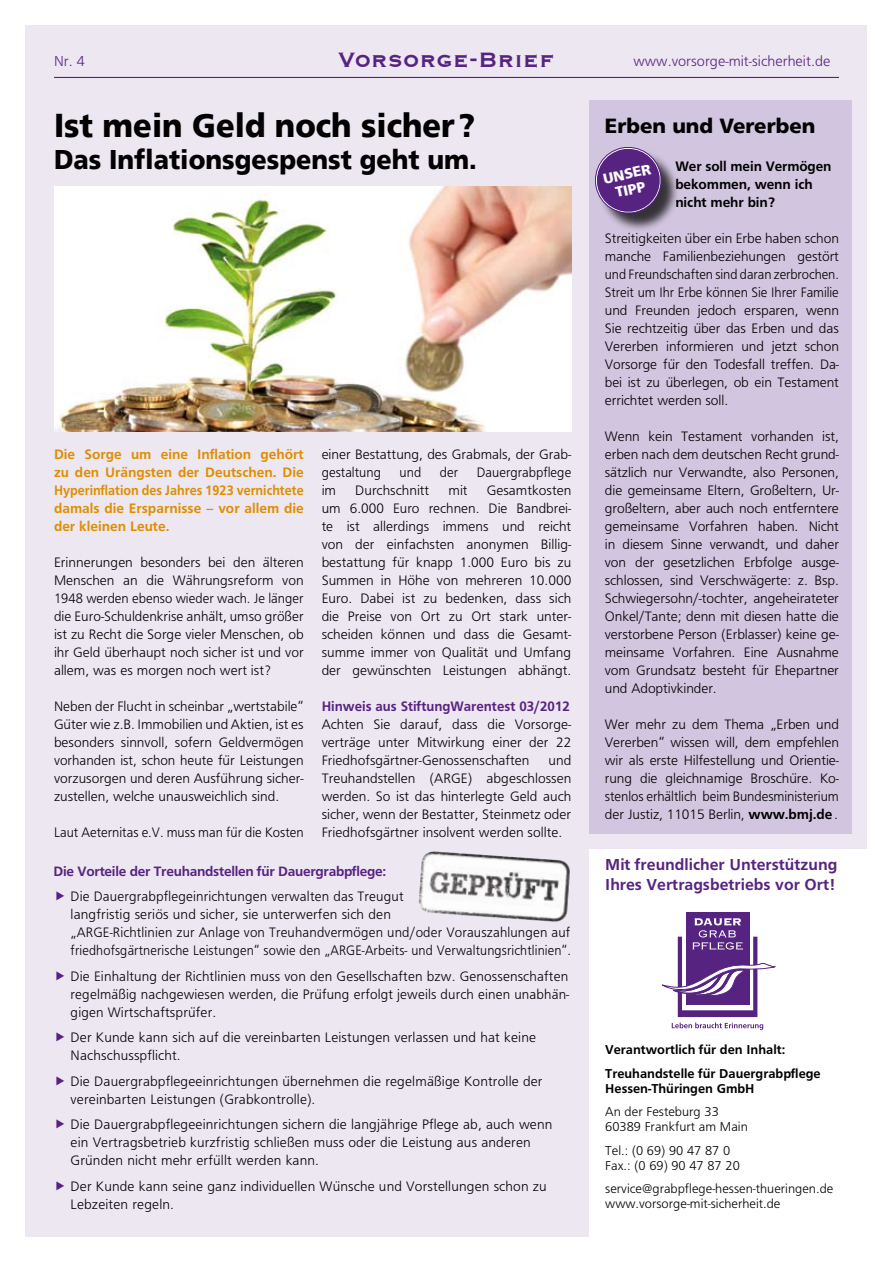
<style>
.page{position:relative;width:893px;height:1263px;background:#fff}
.page>*{position:absolute;margin:0;border:0;box-sizing:border-box;transform-origin:0 0}
.t1{font:900 33px "Frutiger LT";color:#000;scale:.93 1}
.t2{font:900 27px "Frutiger LT";color:#000;scale:.93 1}
.t3{font:700 27px "Copperplate Gothic BT";color:#572381}
.t4{font:900 20.4px "Frutiger LT";color:#000}
.t5{font:700 16.5px/19.8px "Frutiger";color:#572381}
.t6{font:15px "Frutiger";color:#572381}
.t7{font:14.25px/18px "Frutiger";letter-spacing:.01em;color:#000;text-align:justify}
.t8{font:700 14.25px/18px "Frutiger";color:#de8e00;text-align:justify}
.t9{font:14.25px "Frutiger";letter-spacing:.01em;color:#000;scale:.95 1}
.t10{font:700 14.25px/18px "Frutiger";letter-spacing:-.005em;color:#000}
.t11{font:700 14.25px "Frutiger";color:#572381}
.t12{font:900 14.25px/16px "Frutiger LT";color:#fff;text-align:center}
.t13{font:700 14.1px "Frutiger";letter-spacing:-.02em;color:#572381}
.t14{font:13.35px/15px "Frutiger";color:#000}
.t15{font:700 13.35px/23.5px "Frutiger";color:#000}
.s1{font-weight:700}
</style>
<div class="page">
<div style="left:26px;top:26px;width:841px;height:1211px;background:#ede7f2"></div>
<div style="left:589px;top:100px;width:263px;height:733px;background:#d2c5df"></div>
<div style="left:596px;top:148px;width:86px;height:85px;background:#000;opacity:.75"></div>
<svg style="left:595px;top:147px;width:69px;height:70px;background:#6d478c"></svg>
<hr style="left:54px;top:77px;width:785px;height:1px;background:#572381">
<div style="left:589px;top:849px;width:278px;height:395px;background:#fff"></div>
<div style="left:686px;top:912px;width:63px;height:93px;background:#572381"></div>
<svg style="left:662px;top:918px;width:113px;height:112px"></svg>
<img style="left:54px;top:186px;width:517px;height:246px">
<img style="left:419px;top:851px;width:151px;height:71px">
<p class="t6" style="left:54px;top:52px;width:32px">Nr. 4</p>
<h2 class="t3" style="left:338px;top:45px;width:218px">Vorsorge-Brief</h2>
<p class="t6" style="left:634px;top:52px;width:198px">www.vorsorge-mit-sicherheit.de</p>
<h1 class="t1" style="left:54px;top:106px;width:454px">Ist mein Geld noch sicher ?</h1>
<h2 class="t2" style="left:54px;top:144px;width:456px">Das Inflationsgespenst geht um.</h2>
<p class="t8" style="left:54px;top:445px;width:251px">Die Sorge um eine Inflation gehört zu den Urängsten der Deutschen. Die Hyperinflation des Jahres 1923 vernichtete damals die Ersparnisse – vor allem die der kleinen Leute.</p>
<p class="t7" style="left:54px;top:553px;width:251px">Erinnerungen besonders bei den älteren Menschen an die Währungsreform von 1948 werden ebenso wieder wach. Je länger die Euro-Schuldenkrise anhält, umso größer ist zu Recht die Sorge vieler Menschen, ob ihr Geld überhaupt noch sicher ist und vor allem, was es morgen noch wert ist?</p>
<p class="t7" style="left:54px;top:697px;width:251px">Neben der Flucht in scheinbar „wertstabile“ Güter wie z.B. Immobilien und Aktien, ist es besonders sinnvoll, sofern Geldvermögen vorhanden ist, schon heute für Leistungen vorzusorgen und deren Ausführung sicher&shy;zustellen, welche unausweichlich sind.</p>
<p class="t9" style="left:54px;top:824px;width:264px">Laut Aeternitas e.V. muss man für die Kosten</p>
<p class="t7" style="left:322px;top:445px;width:251px">einer Bestattung, des Grabmals, der Grab&shy;gestaltung</p>
<p class="t9" style="left:400px;top:464px;width:24px">und</p>
<p class="t9" style="left:440px;top:464px;width:21px">der</p>
<p class="t9" style="left:477px;top:464px;width:101px">Dauergrabpflege</p>
<p class="t7" style="left:322px;top:481px;width:251px;text-indent:165px">Gesamtkosten um 6.000 Euro rechnen. Die Bandbrei&shy;te ist allerdings immens und reicht von der einfachsten anonymen Billig&shy;bestattung für knapp 1.000 Euro bis zu Summen in Höhe von mehreren 10.000<br>Euro. Dabei ist zu bedenken, dass sich die Preise von Ort zu Ort stark unter&shy;scheiden können und dass die Gesamt&shy;summe immer von Qualität und Umfang der gewünschten Leistungen abhängt.</p>
<p class="t11" style="left:322px;top:698px;width:250px">Hinweis aus StiftungWarentest 03/2012</p>
<p class="t7" style="left:322px;top:715px;width:251px">Achten Sie darauf, dass die Vorsorge&shy;verträge unter Mitwirkung einer der 22<br>Friedhofsgärtner-Genossenschaften</p>
<p class="t7" style="left:322px;top:481px;width:16px">im</p>
<p class="t7" style="left:355px;top:481px;width:76px">Durchschnitt</p>
<p class="t7" style="left:448px;top:481px;width:21px">mit</p>
<p class="t7" style="left:322px;top:751px;width:251px;text-indent:227px">und Treuhandstellen (ARGE) abgeschlossen werden. So ist das hinterlegte Geld auch sicher, wenn der Bestatter, Steinmetz oder Friedhofsgärtner insolvent werden sollte.</p>
<p class="t13" style="left:54px;top:863px;width:334px">Die Vorteile der Treuhandstellen für Dauergrabpflege:</p>
<p class="t7" style="left:71px;top:887px;width:502px;text-align:left">Die Dauergrabpflegeinrichtungen verwalten das Treugut<br>langfristig seriös und sicher, sie unterwerfen sich den<br>„ARGE-Richtlinien zur Anlage von Treuhandvermögen und/oder Vorauszahlungen auf friedhofsgärtnerische Leistungen“ sowie den „ARGE-Arbeits- und Verwaltungsrichtlinien“.</p>
<p class="t7" style="left:71px;top:967px;width:500px">Die Einhaltung der Richtlinien muss von den Gesellschaften bzw. Genossenschaften regelmäßig nachgewiesen werden, die Prüfung erfolgt jeweils durch einen unabhän&shy;gigen Wirtschaftsprüfer.</p>
<p class="t7" style="left:71px;top:1028px;width:467px">Der Kunde kann sich auf die vereinbarten Leistungen verlassen und hat keine<br>Nachschusspflicht.</p>
<p class="t7" style="left:71px;top:1072px;width:473px">Die Dauergrabpflegeeinrichtungen übernehmen die regelmäßige Kontrolle der vereinbarten Leistungen (Grabkontrolle).</p>
<p class="t7" style="left:71px;top:1115px;width:483px;text-align:left">Die Dauergrabpflegeeinrichtungen sichern die langjährige Pflege ab, auch wenn ein Vertragsbetrieb kurzfristig schließen muss oder die Leistung aus anderen<br>Gründen nicht mehr erfüllt werden kann.</p>
<p class="t7" style="left:71px;top:1177px;width:478px">Der Kunde kann seine ganz individuellen Wünsche und Vorstellungen schon zu<br>Lebzeiten regeln.</p>
<h3 class="t4" style="left:605px;top:113px;width:212px">Erben und Vererben</h3>
<p class="t10" style="left:675px;top:157px;width:158px">Wer soll mein Vermögen bekommen, wenn ich nicht mehr bin?</p>
<p class="t7" style="left:605px;top:229px;width:236px">Streitigkeiten über ein Erbe haben schon manche Familienbeziehungen gestört und Freundschaften sind daran zerbrochen.<br>Streit um Ihr Erbe können Sie Ihrer Familie und Freunden jedoch ersparen, wenn Sie rechtzeitig über das Erben und das Vererben informieren und jetzt schon Vorsorge für den Todesfall treffen. Da&shy;bei ist zu überlegen, ob ein Testament errichtet werden soll.</p>
<p class="t7" style="left:605px;top:427px;width:236px">Wenn kein Testament vorhanden ist, erben nach dem deutschen Recht grund&shy;sätzlich nur Verwandte, also Personen, die gemeinsame Eltern, Großeltern, Ur&shy;großeltern, aber auch noch entferntere gemeinsame Vorfahren haben. Nicht in diesem Sinne verwandt, und daher von der gesetzlichen Erbfolge ausge&shy;schlossen, sind Verschwägerte: z. Bsp.<br>Schwiegersohn/-tochter, angeheirateter Onkel/Tante; denn mit diesen hatte die verstorbene Person (Erblasser) keine ge&shy;meinsame Vorfahren. Eine Ausnahme vom Grundsatz besteht für Ehepartner und Adoptivkinder.</p>
<p class="t7" style="left:605px;top:715px;width:236px">Wer mehr zu dem Thema „Erben und Vererben“ wissen will, dem empfehlen wir als erste Hilfestellung und Orientie&shy;rung die gleichnamige Broschüre. Ko&shy;stenlos erhältlich beim Bundesministerium der Justiz, 11015 Berlin, <span class="s1">www.bmj.de</span> .</p>
<p class="t12" style="left:602px;top:171px;width:50px;rotate:-12deg">UNSER<br>TIPP</p>
<p class="t5" style="left:605px;top:854px;width:234px">Mit freundlicher Unterstützung<br>Ihres Vertragsbetriebs vor Ort!</p>
<p class="t15" style="left:605px;top:1038px;width:217px">Verantwortlich für den Inhalt:<br>Treuhandstelle für Dauergrabpflege</p>
<p class="t15" style="left:605px;top:1076px;width:151px">Hessen-Thüringen GmbH</p>
<p class="t14" style="left:605px;top:1104px;width:144px">An der Festeburg 33<br>60389 Frankfurt am Main</p>
<p class="t14" style="left:605px;top:1143px;width:136px">Tel.: (0 69) 90 47 87 0<br>Fax.: (0 69) 90 47 87 20</p>
<p class="t14" style="left:605px;top:1181px;width:230px">service@grabpflege-hessen-thueringen.de www.vorsorge-mit-sicherheit.de</p>
</div>
